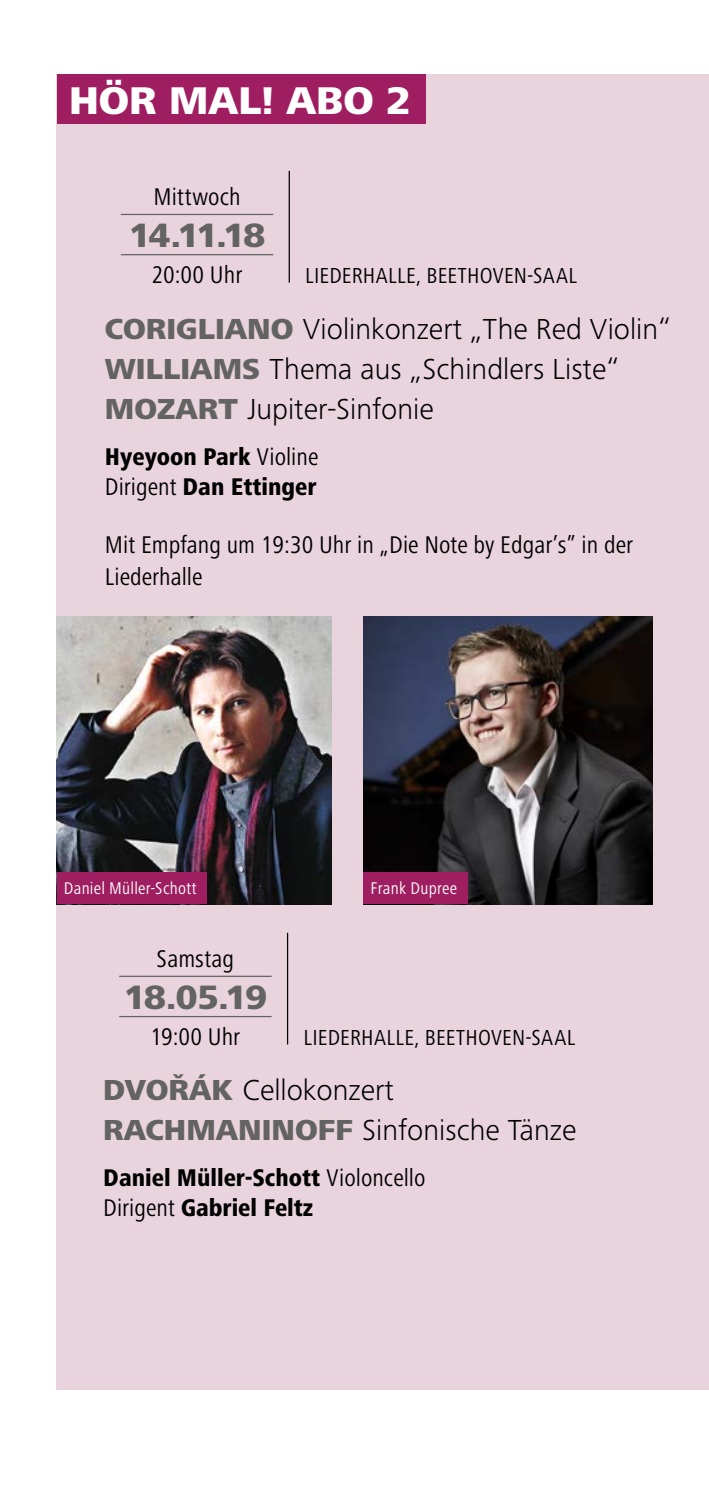
<style>
.page{position:relative;width:709px;height:1489px;background:#fff}
.page>*{position:absolute;margin:0;border:0;box-sizing:border-box;transform-origin:0 0}
.t1{font:800 40px "Frutiger Next Pro";color:#fff}
.t2{font:800 35px "Frutiger Next Pro";letter-spacing:-.045em;color:#636362}
.t3{font:300 30px/40px "Frutiger Next Pro";color:#000}
.t4{font:condensed 25px/32px "Frutiger Next Pro";color:#000}
.t5{font:800 condensed 25px/30px "Frutiger Next Pro";color:#000}
.t6{font:condensed 22.5px "Frutiger Next Pro";letter-spacing:.015em;color:#000}
.t7{font:condensed 17.5px "Frutiger Next Pro";letter-spacing:.015em;color:#fff}
.s1{font-weight:800;color:#636362}
.s2{font-weight:400}
</style>
<div class="page">
<div style="left:57px;top:74px;width:652px;height:1315px;background:#e9d4de"></div>
<hr style="left:289px;top:171px;width:1px;height:111px;background:#000">
<hr style="left:121px;top:214px;width:152px;height:1px;background:#636362">
<hr style="left:121px;top:254px;width:152px;height:1px;background:#636362">
<div style="left:57px;top:74px;width:368px;height:50px;background:#9f1e61"></div>
<hr style="left:287px;top:932px;width:1px;height:112px;background:#000">
<hr style="left:119px;top:975px;width:153px;height:1px;background:#636362">
<hr style="left:119px;top:1015px;width:153px;height:2px;background:#636362">
<img style="left:363px;top:617px;width:289px;height:287px">
<img style="left:57px;top:617px;width:274px;height:287px">
<div style="left:57px;top:872px;width:149px;height:32px;background:#9f1e61"></div>
<div style="left:363px;top:872px;width:104px;height:32px;background:#9f1e61"></div>
<h1 class="t1" style="left:69px;top:77px;width:343px">HÖR MAL! ABO 2</h1>
<p class="t4" style="left:153px;top:180px;width:89px">Mittwoch</p>
<p class="t2" style="left:129px;top:215px;width:138px">14.11.18</p>
<p class="t4" style="left:152px;top:258px;width:92px">20:00 Uhr</p>
<p class="t6" style="left:305px;top:262px;width:273px">LIEDERHALLE, BEETHOVEN-SAAL</p>
<p class="t3" style="left:105px;top:308px;width:567px"><span class="s1">CORIGLIANO</span> Violinkonzert „The Red Violin“<br><span class="s1">WILLIAMS</span> Thema aus „Schindlers Liste“<br><span class="s1">MOZART</span> Jupiter-Sinfonie</p>
<p class="t5" style="left:105px;top:441px;width:215px">Hyeyoon Park <span class="s2">Violine<br>Dirigent</span> Dan Ettinger</p>
<p class="t4" style="left:105px;top:528px;width:530px">Mit Empfang um 19:30 Uhr in „Die Note by Edgar’s” in der<br>Liederhalle</p>
<p class="t7" style="left:64px;top:878px;width:134px">Daniel Müller-Schott</p>
<p class="t7" style="left:370px;top:878px;width:88px">Frank Dupree</p>
<p class="t4" style="left:157px;top:942px;width:79px">Samstag</p>
<p class="t2" style="left:124px;top:977px;width:145px">18.05.19</p>
<p class="t4" style="left:150px;top:1020px;width:91px">19:00 Uhr</p>
<p class="t6" style="left:303px;top:1024px;width:273px">LIEDERHALLE, BEETHOVEN-SAAL</p>
<p class="t3" style="left:103px;top:1070px;width:475px"><span class="s1">DVOŘÁK</span> Cellokonzert<br><span class="s1">RACHMANINOFF</span> Sinfonische Tänze</p>
<p class="t5" style="left:103px;top:1163px;width:324px">Daniel Müller-Schott <span class="s2">Violoncello<br>Dirigent</span> Gabriel Feltz</p>
</div>
